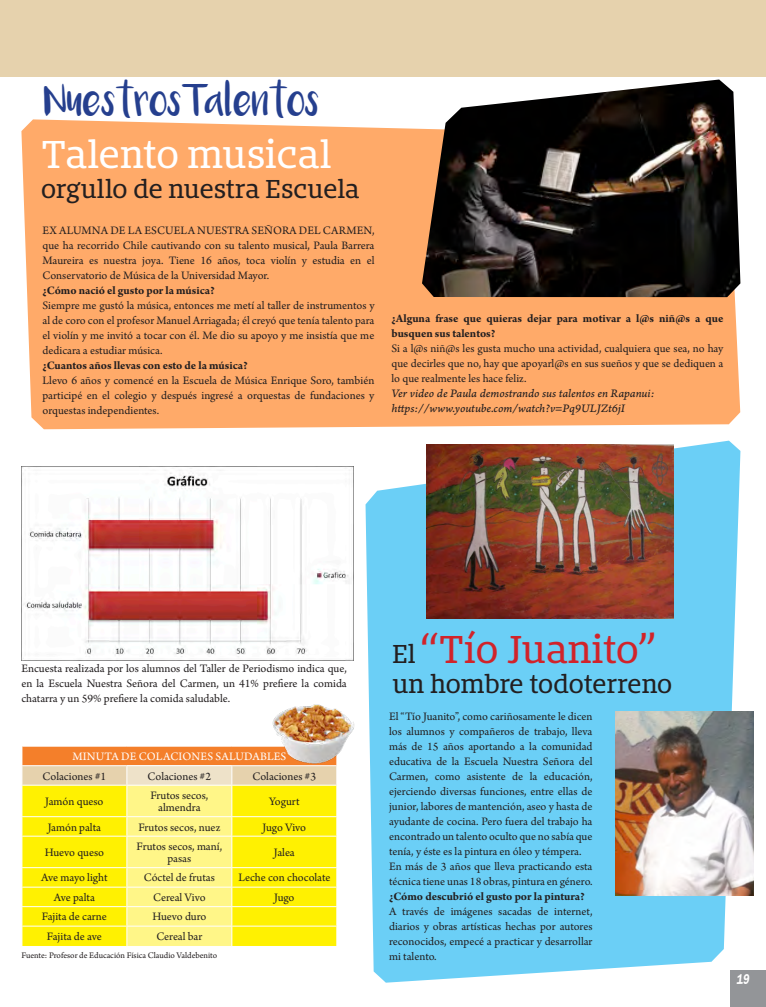
<style>
.page{position:relative;width:766px;height:1007px;background:#fff}
.page>*{position:absolute;margin:0;border:0;box-sizing:border-box;transform-origin:0 0}
.t1{font:36px "Bommer Slab";letter-spacing:-.01em;color:#fff}
.t2{font:36px "Bommer Slab";color:#d1232a}
.t3{font:24.1px "Luna";color:#253f8e}
.t4{font:24px "Bommer Slab";letter-spacing:-.005em;color:#231f20}
.t5{font:12px/15px "Arno Pro";letter-spacing:-.005em;color:#231f20;text-align:justify}
.t6{font:700 12px/15px "Arno Pro";letter-spacing:-.005em;color:#231f20}
.t7{font:12px "Arno Pro Italic Caption";letter-spacing:-.005em;color:#231f20}
.t8{font:12px "Arno Pro";letter-spacing:.01em;color:#fff}
.t9{font:9px "Arno Pro";color:#231f20}
.s1{font-size:24px;color:#231f20}
</style>
<div class="page">
<div style="left:730px;top:969px;width:35px;height:37px;background:#939598"></div>
<div style="left:21px;top:119px;width:719px;height:310px;background:#ffaa69"></div>
<svg style="left:365px;top:440px;width:375px;height:542px;background:#78d2f5"></svg>
<img style="left:422px;top:79px;width:318px;height:218px">
<div style="left:0;top:0;width:765px;height:77px;background:#e6d2ad"></div>
<img style="left:615px;top:711px;width:138px;height:184px">
<img style="left:426px;top:445px;width:247px;height:173px">
<svg style="left:22px;top:746px;width:315px;height:199px;background:#fce843"></svg>
<img style="left:266px;top:704px;width:89px;height:67px">
<img style="left:21px;top:466px;width:332px;height:194px">
<svg style="left:736px;top:973px;width:4px;height:9px"></svg>
<p class="t3" style="left:44px;top:94px;width:277px">NuestrosTalentos</p>
<p class="t1" style="left:41px;top:129px;width:292px">Talento musical</p>
<p class="t4" style="left:41px;top:172px;width:320px">orgullo de nuestra Escuela</p>
<p class="t5" style="left:43px;top:224px;width:333px">EX ALUMNA DE LA ESCUELA NUESTRA SEÑORA DEL CARMEN, que ha recorrido Chile cautivando con su talento musical, Paula Barrera Maureira es nuestra joya. Tiene 16 años, toca violín y estudia en el Conservatorio de Música de la Universidad Mayor.</p>
<p class="t6" style="left:43px;top:283px;width:174px">¿Cómo nació el gusto por la música?</p>
<p class="t5" style="left:43px;top:299px;width:333px">Siempre me gustó la música, entonces me metí al taller de instrumentos y al de coro con el profesor Manuel Arriagada; él creyó que tenía talento para el violín y me invitó a tocar con él. Me dio su apoyo y me insistía que me dedicara a estudiar música.</p>
<p class="t6" style="left:43px;top:358px;width:207px">¿Cuantos años llevas con esto de la música?</p>
<p class="t5" style="left:43px;top:374px;width:333px">Llevo 6 años y comencé en la Escuela de Música Enrique Soro, también participé en el colegio y después ingresé a orquestas de fundaciones y orquestas independientes.</p>
<p class="t6" style="left:391px;top:311px;width:333px">¿Alguna frase que quieras dejar para motivar a l@s niñ@s a que busquen sus talentos?</p>
<p class="t5" style="left:391px;top:341px;width:333px">Si a l@s niñ@s les gusta mucho una actividad, cualquiera que sea, no hay que decirles que no, hay que apoyarl@s en sus sueños y que se dediquen a lo que realmente les hace feliz.</p>
<p class="t7" style="left:391px;top:386px;width:264px">Ver video de Paula demostrando sus talentos en Rapanui:</p>
<p class="t7" style="left:391px;top:401px;width:235px">https://www.youtube.com/watch?v=Pq9ULJZt6jI</p>
<p class="t5" style="left:21px;top:661px;width:327px">Encuesta realizada por los alumnos del Taller de Periodismo indica que, en la Escuela Nuestra Señora del Carmen, un 41% prefiere la comida chatarra y un 59% prefiere la comida saludable.</p>
<p class="t8" style="left:72px;top:749px;width:215px">MINUTA DE COLACIONES SALUDABLES</p>
<p class="t5" style="left:43px;top:769px;width:65px">Colaciones #1</p>
<p class="t5" style="left:148px;top:769px;width:65px">Colaciones #2</p>
<p class="t5" style="left:252px;top:769px;width:65px">Colaciones #3</p>
<p class="t5" style="left:45px;top:794px;width:60px">Jamón queso</p>
<p class="t5" style="left:150px;top:789px;width:60px;line-height:12px;text-align:center">Frutos secos, almendra</p>
<p class="t5" style="left:269px;top:794px;width:32px">Yogurt</p>
<p class="t5" style="left:48px;top:819px;width:55px">Jamón palta</p>
<p class="t5" style="left:138px;top:819px;width:83px">Frutos secos, nuez</p>
<p class="t5" style="left:262px;top:819px;width:45px">Jugo Vivo</p>
<p class="t5" style="left:45px;top:845px;width:61px">Huevo queso</p>
<p class="t5" style="left:137px;top:840px;width:87px;line-height:12px;text-align:center">Frutos secos, maní, pasas</p>
<p class="t5" style="left:274px;top:845px;width:22px">Jalea</p>
<p class="t5" style="left:41px;top:870px;width:68px">Ave mayo light</p>
<p class="t5" style="left:144px;top:870px;width:73px">Cóctel de frutas</p>
<p class="t5" style="left:238px;top:870px;width:93px">Leche con chocolate</p>
<p class="t5" style="left:54px;top:890px;width:42px">Ave palta</p>
<p class="t5" style="left:153px;top:890px;width:54px">Cereal Vivo</p>
<p class="t5" style="left:274px;top:890px;width:22px">Jugo</p>
<p class="t5" style="left:42px;top:909px;width:66px">Fajita de carne</p>
<p class="t5" style="left:152px;top:909px;width:56px">Huevo duro</p>
<p class="t5" style="left:47px;top:929px;width:56px">Fajita de ave</p>
<p class="t5" style="left:156px;top:929px;width:47px">Cereal bar</p>
<p class="t9" style="left:21px;top:949px;width:197px">Fuente: Profesor de Educación Física Claudio Valdebenito</p>
<p class="t2" style="left:392px;top:623px;width:264px"><span class="s1">El</span> “Tío Juanito”</p>
<p class="t4" style="left:392px;top:667px;width:281px">un hombre todoterreno</p>
<p class="t5" style="left:389px;top:709px;width:205px">El “Tío Juanito”, como cariñosamente le dicen los alumnos y compañeros de trabajo, lleva más de 15 años aportando a la comunidad educativa de la Escuela Nuestra Señora del Carmen, como asistente de la educación, ejerciendo diversas funciones, entre ellas de junior, labores de mantención, aseo y hasta de ayudante de cocina. Pero fuera del trabajo ha encontrado un talento oculto que no sabía que tenía, y éste es la pintura en óleo y témpera.</p>
<p class="t5" style="left:389px;top:859px;width:205px">En más de 3 años que lleva practicando esta técnica tiene unas 18 obras, pintura en género.</p>
<p class="t6" style="left:389px;top:889px;width:197px">¿Cómo descubrió el gusto por la pintura?</p>
<p class="t5" style="left:389px;top:904px;width:205px">A través de imágenes sacadas de internet, diarios y obras artísticas hechas por autores reconocidos, empecé a practicar y desarrollar mi talento.</p>
</div>
